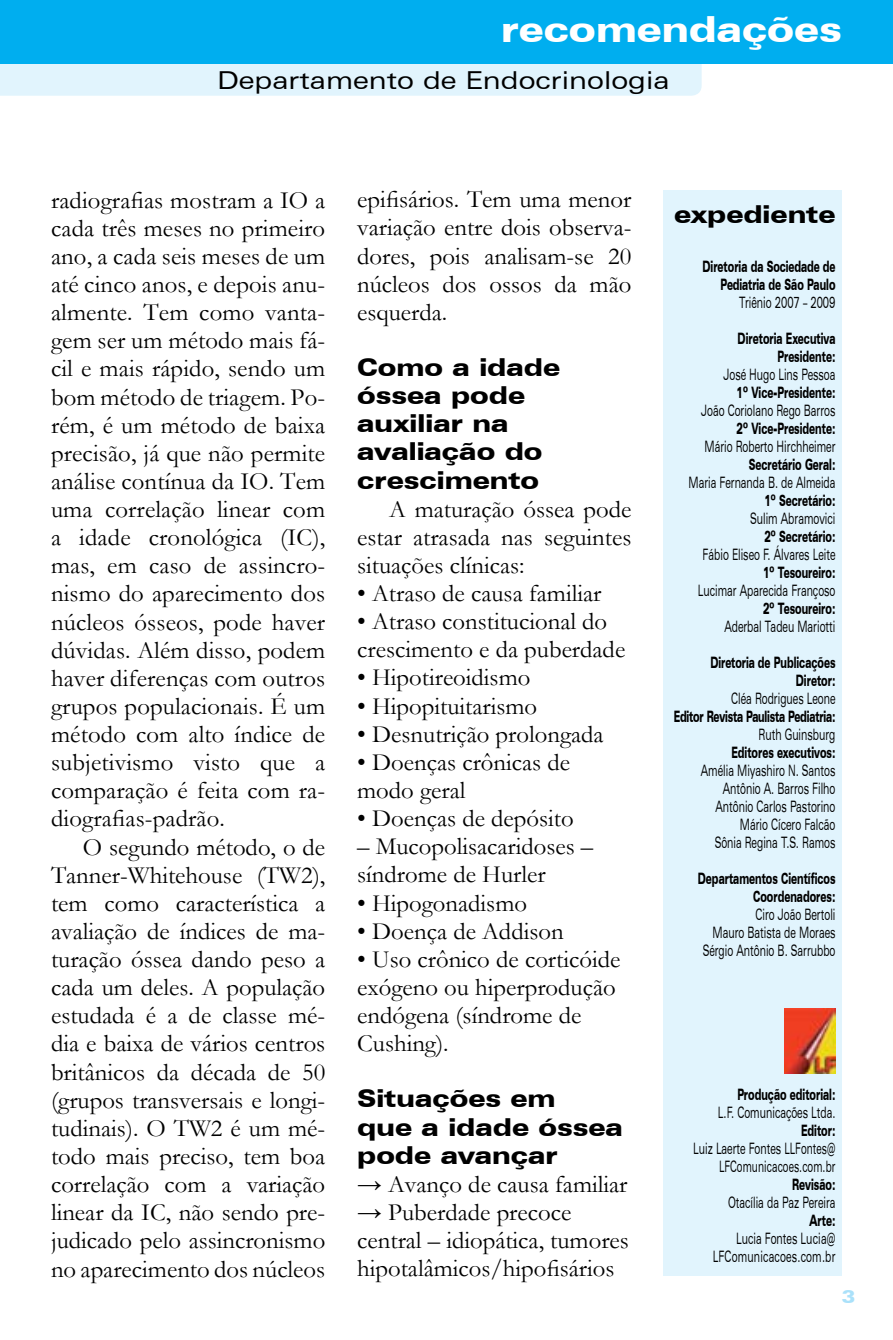
<style>
.page{position:relative;width:893px;height:1340px;background:#fff}
.page>*{position:absolute;margin:0;border:0;box-sizing:border-box;transform-origin:0 0}
.t1{font:900 expanded 36px "Zurich BT";color:#fff}
.t2{font:24.75px/28.1px "Garamond";color:#000}
.t3{font:900 expanded 24.75px/28.1px "Zurich BT";color:#000}
.t4{font:expanded 24.75px "Zurich BT";color:#000}
.t5{font:900 expanded 18px "Zurich BT";color:#aae1fa}
.t6{font:expanded 15.75px/18px "Zurich BT";color:#000;text-align:right;scale:.55 1}
.t7{font:900 expanded 15.75px/18px "Zurich BT";color:#000;text-align:right;scale:.55 1}
.t8{font:expanded 15.75px/18px "Zurich BT";letter-spacing:.02em;color:#000;text-align:right;scale:.55 1}
.t9{font:900 expanded 15.75px "Zurich BT";letter-spacing:-.02em;color:#000;scale:.55 1}
</style>
<div class="page">
<div style="left:0;top:64px;width:702px;height:32px;background:#e1f4fd"></div>
<div style="left:0;top:0;width:893px;height:64px;background:#00aeef"></div>
<div style="left:663px;top:190px;width:179px;height:1086px;background:#e1f4fd"></div>
<img style="left:785px;top:1008px;width:50px;height:65px">
<h1 class="t1" style="left:501px;top:7px;width:342px">recomendações</h1>
<p class="t4" style="left:217px;top:66px;width:454px">Departamento de Endocrinologia</p>
<p class="t2" style="left:51px;top:185px;width:276px;text-align:justify">radiografias mostram a IO a cada três meses no primeiro ano, a cada seis meses de um até cinco anos, e depois anu&shy;almente. Tem como vanta&shy;gem ser um método mais fá&shy;cil e mais rápido, sendo um bom método de triagem. Po&shy;rém, é um método de baixa precisão, já que não permite análise contínua da IO. Tem uma correlação linear com a idade cronológica (IC), mas, em caso de assincro&shy;nismo do aparecimento dos núcleos ósseos, pode haver dúvidas. Além disso, podem haver diferenças com outros grupos populacionais. É um método com alto índice de subjetivismo visto que a comparação é feita com ra&shy;diografias-padrão.</p>
<p class="t2" style="left:51px;top:832px;width:276px;text-align:justify;text-indent:32px">O segundo método, o de Tanner-Whitehouse (TW2), tem como característica a avaliação de índices de ma&shy;turação óssea dando peso a cada um deles. A população estudada é a de classe mé&shy;dia e baixa de vários centros britânicos da década de 50 (grupos transversais e longi&shy;tudinais). O TW2 é um mé&shy;todo mais preciso, tem boa correlação com a variação linear da IC, não sendo pre&shy;judicado pelo assincronismo no aparecimento dos núcleos</p>
<p class="t2" style="left:357px;top:185px;width:276px;text-align:justify">epifisários. Tem uma menor variação entre dois observa&shy;dores, pois analisam-se 20 núcleos dos ossos da mão esquerda.</p>
<p class="t3" style="left:357px;top:353px;width:204px">Como a idade óssea pode auxiliar na avaliação do crescimento</p>
<p class="t2" style="left:357px;top:494px;width:276px;text-align:justify;text-indent:32px">A maturação óssea pode estar atrasada nas seguintes situações clínicas:</p>
<p class="t2" style="left:357px;top:578px;width:246px">• Atraso de causa familiar</p>
<p class="t2" style="left:357px;top:606px;width:270px">• Atraso constitucional do crescimento e da puberdade</p>
<p class="t2" style="left:357px;top:663px;width:175px">• Hipotireoidismo</p>
<p class="t2" style="left:357px;top:691px;width:181px">• Hipopituitarismo</p>
<p class="t2" style="left:357px;top:719px;width:248px">• Desnutrição prolongada</p>
<p class="t2" style="left:357px;top:747px;width:214px">• Doenças crônicas de modo geral</p>
<p class="t2" style="left:357px;top:803px;width:218px">• Doenças de depósito</p>
<p class="t2" style="left:357px;top:831px;width:238px">– Mucopolisacaridoses – síndrome de Hurler</p>
<p class="t2" style="left:357px;top:888px;width:171px">• Hipogonadismo</p>
<p class="t2" style="left:357px;top:916px;width:208px">• Doença de Addison</p>
<p class="t2" style="left:357px;top:944px;width:265px">• Uso crônico de corticóide exógeno ou hiperprodução endógena (síndrome de<br>Cushing).</p>
<p class="t3" style="left:357px;top:1084px;width:267px">Situações em<br>que a idade óssea pode avançar</p>
<p class="t2" style="left:357px;top:1169px;width:272px">→ Avanço de causa familiar</p>
<p class="t2" style="left:357px;top:1197px;width:273px">→ Puberdade precoce central – idiopática, tumores hipotalâmicos/hipofisários</p>
<p class="t3" style="left:674px;top:200px;width:163px">expediente</p>
<p class="t7" style="left:702px;top:257px;width:243px">Diretoria da Sociedade de<br>Pediatria de São Paulo</p>
<p class="t6" style="left:739px;top:293px;width:177px">Triênio 2007 – 2009</p>
<p class="t7" style="left:738px;top:329px;width:179px">Diretoria Executiva<br>Presidente:</p>
<p class="t6" style="left:723px;top:365px;width:205px">José Hugo Lins Pessoa</p>
<p class="t7" style="left:737px;top:383px;width:181px">1º Vice-Presidente:</p>
<p class="t6" style="left:701px;top:401px;width:246px">João Coriolano Rego Barros</p>
<p class="t7" style="left:737px;top:419px;width:181px">2º Vice-Presidente:</p>
<p class="t6" style="left:705px;top:437px;width:240px">Mário Roberto Hirchheimer</p>
<p class="t7" style="left:749px;top:455px;width:159px">Secretário Geral:</p>
<p class="t6" style="left:688px;top:473px;width:269px">Maria Fernanda B. de Almeida</p>
<p class="t7" style="left:764px;top:491px;width:131px">1º Secretário:</p>
<p class="t6" style="left:750px;top:509px;width:157px">Sulim Abramovici</p>
<p class="t7" style="left:764px;top:527px;width:131px">2º Secretário:</p>
<p class="t6" style="left:703px;top:545px;width:243px">Fábio Eliseo F. Álvares Leite</p>
<p class="t7" style="left:763px;top:563px;width:133px">1º Tesoureiro:</p>
<p class="t6" style="left:698px;top:581px;width:252px">Lucimar Aparecida Françoso</p>
<p class="t7" style="left:763px;top:599px;width:133px">2º Tesoureiro:</p>
<p class="t6" style="left:724px;top:617px;width:203px">Aderbal Tadeu Mariotti</p>
<p class="t7" style="left:710px;top:653px;width:229px">Diretoria de Publicações<br>Diretor:</p>
<p class="t6" style="left:731px;top:689px;width:191px">Cléa Rodrigues Leone</p>
<p class="t9" style="left:674px;top:707px;width:296px">Editor Revista Paulista Pediatria:</p>
<p class="t6" style="left:758px;top:725px;width:142px">Ruth Guinsburg</p>
<p class="t7" style="left:731px;top:743px;width:191px">Editores executivos:</p>
<p class="t6" style="left:701px;top:761px;width:246px">Amélia Miyashiro N. Santos<br>Antônio A. Barros Filho<br>Antônio Carlos Pastorino<br>Mário Cícero Falcão<br>Sônia Regina T.S. Ramos</p>
<p class="t7" style="left:698px;top:869px;width:252px">Departamentos Científicos<br>Coordenadores:</p>
<p class="t6" style="left:703px;top:905px;width:243px">Ciro João Bertoli<br>Mauro Batista de Moraes<br>Sérgio Antônio B. Sarrubbo</p>
<p class="t7" style="left:737px;top:1085px;width:180px">Produção editorial:</p>
<p class="t6" style="left:718px;top:1103px;width:215px">L.F. Comunicações Ltda.</p>
<p class="t7" style="left:801px;top:1121px;width:64px">Editor:</p>
<p class="t6" style="left:693px;top:1139px;width:260px">Luiz Laerte Fontes LLFontes@<br>LFComunicacoes.com.br</p>
<p class="t7" style="left:792px;top:1175px;width:80px">Revisão:</p>
<p class="t6" style="left:728px;top:1193px;width:197px">Otacília da Paz Pereira</p>
<p class="t7" style="left:810px;top:1211px;width:49px">Arte:</p>
<p class="t8" style="left:713px;top:1229px;width:224px">Lucia Fontes Lucia@<br>LFComunicacoes.com.br</p>
<p class="t5" style="left:842px;top:1285px;width:15px">3</p>
</div>
